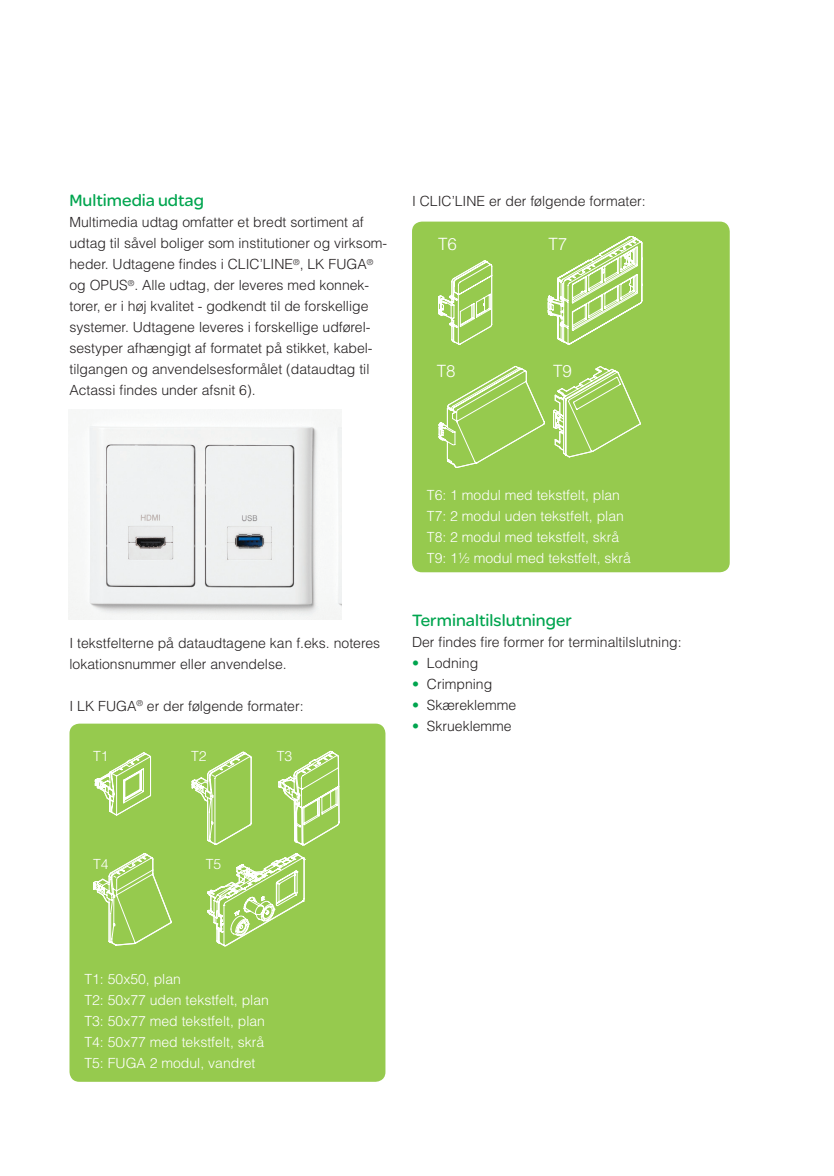
<style>
.page{position:relative;width:834px;height:1176px;background:#fff}
.page>*{position:absolute;margin:0;border:0;box-sizing:border-box;transform-origin:0 0}
.t1{font:17.5px "SE Optimist";color:#00a54f}
.t2{font:300 16.97px "Helvetica";color:#fff}
.t3{font:300 14px/21px "Helvetica";color:#231f20}
.t4{font:300 14px/21px "Helvetica";color:#fff}
.s1{color:#00a54f}
</style>
<div class="page">
<div style="left:69px;top:723px;width:316px;height:359px;background:#96ca4e;border-radius:10px"></div>
<div style="left:412px;top:222px;width:317px;height:350px;background:#96ca4e;border-radius:10px"></div>
<svg style="left:438px;top:237px;width:204px;height:108px"></svg>
<svg style="left:438px;top:366px;width:107px;height:102px"></svg>
<svg style="left:553px;top:366px;width:88px;height:92px"></svg>
<svg style="left:93px;top:853px;width:79px;height:93px"></svg>
<svg style="left:94px;top:752px;width:57px;height:64px"></svg>
<svg style="left:191px;top:751px;width:61px;height:94px"></svg>
<svg style="left:278px;top:751px;width:61px;height:95px"></svg>
<svg style="left:207px;top:853px;width:98px;height:93px"></svg>
<img style="left:69px;top:410px;width:273px;height:210px">
<p class="t1" style="left:69px;top:188px;width:136px">Multimedia udtag</p>
<p class="t3" style="left:69px;top:212px;width:319px">Multimedia udtag omfatter et bredt sortiment af udtag til såvel boliger som institutioner og virksom&shy;heder. Udtagene findes i CLIC’LINE<sup>®</sup>, LK FUGA<sup>® </sup>og OPUS<sup>®</sup>. Alle udtag, der leveres med konnek&shy;torer, er i høj kvalitet - godkendt til de forskellige systemer. Udtagene leveres i forskellige udførel&shy;sestyper afhængigt af formatet på stikket, kabel&shy;tilgangen og anvendelsesformålet (dataudtag til Actassi findes under afsnit 6).</p>
<p class="t3" style="left:412px;top:190px;width:235px">I CLIC’LINE er der følgende formater:</p>
<p class="t2" style="left:438px;top:234px;width:20px">T6</p>
<p class="t2" style="left:437px;top:361px;width:20px">T8</p>
<p class="t2" style="left:548px;top:234px;width:20px">T7</p>
<p class="t2" style="left:553px;top:361px;width:20px">T9</p>
<p class="t3" style="left:69px;top:632px;width:312px">I tekstfelterne på dataudtagene kan f.eks. noteres lokationsnummer eller anvendelse.</p>
<p class="t3" style="left:69px;top:695px;width:235px">I LK FUGA<sup>®</sup> er der følgende formater:</p>
<p class="t4" style="left:93px;top:745px;width:17px">T1</p>
<p class="t4" style="left:191px;top:745px;width:17px">T2</p>
<p class="t4" style="left:277px;top:745px;width:17px">T3</p>
<p class="t4" style="left:427px;top:484px;width:205px">T6: 1 modul med tekstfelt, plan<br>T7: 2 modul uden tekstfelt, plan<br>T8: 2 modul med tekstfelt, skrå<br>T9: 1½ modul med tekstfelt, skrå</p>
<p class="t1" style="left:412px;top:608px;width:161px">Terminaltilslutninger</p>
<p class="t3" style="left:412px;top:631px;width:271px">Der findes fire former for terminaltilslutning:</p>
<p class="t3" style="left:412px;top:652px;width:68px"><span class="s1">•</span> Lodning</p>
<p class="t3" style="left:412px;top:673px;width:82px"><span class="s1">•</span> Crimpning</p>
<p class="t3" style="left:412px;top:694px;width:106px"><span class="s1">•</span> Skæreklemme</p>
<p class="t3" style="left:412px;top:715px;width:101px"><span class="s1">•</span> Skrueklemme</p>
<p class="t4" style="left:93px;top:853px;width:17px">T4</p>
<p class="t4" style="left:206px;top:853px;width:17px">T5</p>
<p class="t4" style="left:84px;top:968px;width:186px">T1: 50x50, plan<br>T2: 50x77 uden tekstfelt, plan<br>T3: 50x77 med tekstfelt, plan<br>T4: 50x77 med tekstfelt, skrå<br>T5: FUGA 2 modul, vandret</p>
</div>
